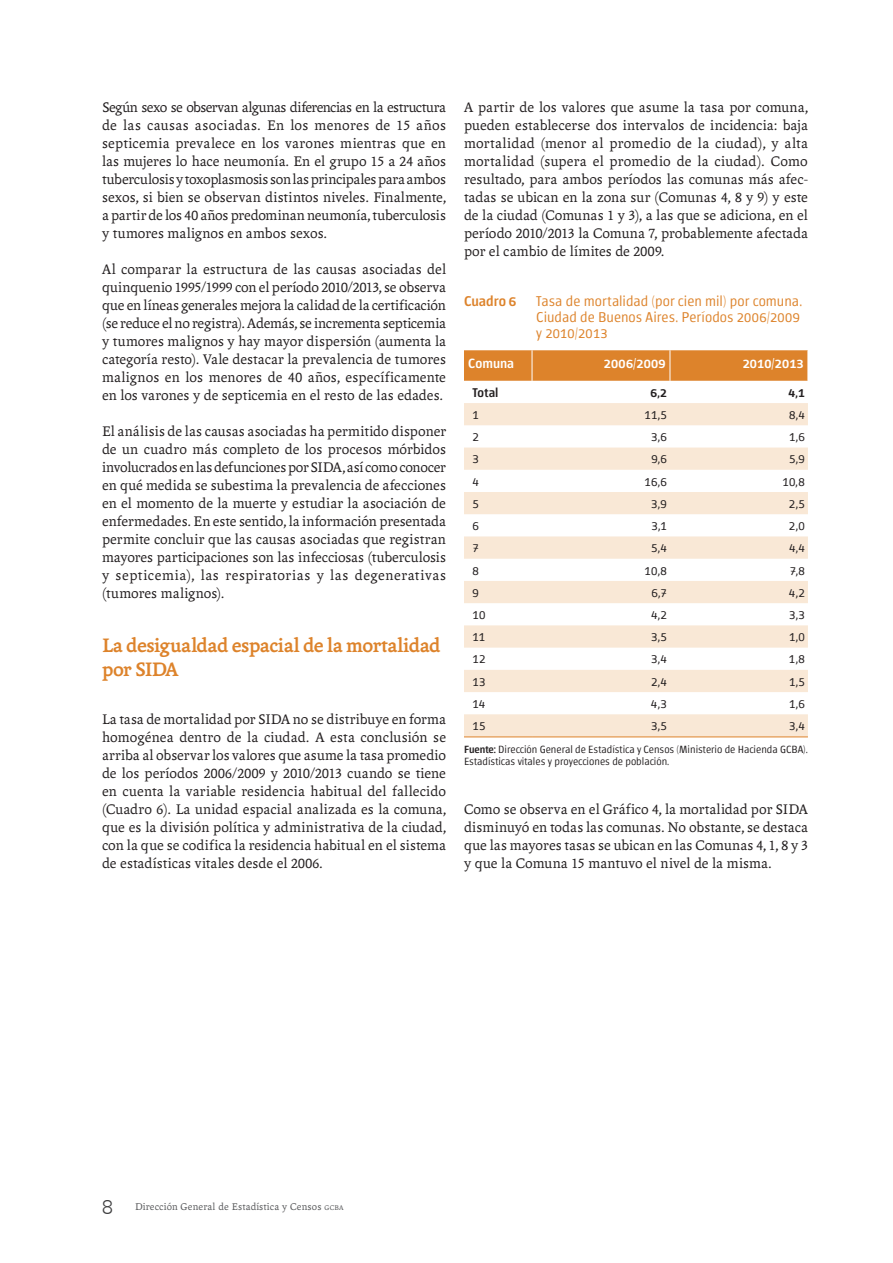
<style>
.page{position:relative;width:893px;height:1263px;background:#fff}
.page>*{position:absolute;margin:0;border:0;box-sizing:border-box;transform-origin:0 0}
.Tema{font:700 21px/24px "Andralis ND Os F";letter-spacing:-.02em;color:#dd832b}
.Texto_general{font:15px/18px "Andralis ND Os F";letter-spacing:.005em;color:#231f20;text-align:justify}
.Titulos{font:300 14.25px/15.8px "Chaco";letter-spacing:.005em;color:#dd832b}
.Titulos-2{font:500 14.25px "Chaco";color:#dd832b}
.Cabezal{font:500 13.5px "Chaco";letter-spacing:.01em;color:#fff}
.Datos{font:300 12.75px "Chaco";letter-spacing:.015em;color:#231f20}
.Variables_izquierda{font:300 12.75px "Chaco";letter-spacing:.02em;color:#231f20}
.Datos-2{font:500 12.75px "Chaco";color:#231f20}
.Variables_izquierda-2{font:500 12.75px "Chaco";letter-spacing:.01em;color:#231f20}
.Fuente{font:300 10.5px/12px "Chaco";color:#231f20}
.t1{font:10.5px "Andralis ND Os F";letter-spacing:.02em;color:#57585a}
.s1{font-family:"Andralis NDSC"}
.s2{font-style:inherit}
.s3{font-weight:500}
.s4{font-family:"Zurich BT";font-weight:300;font-size:19.5px;color:#3e3e3f}
.s5{font-size:7.35px}
</style>
<div class="page">
<svg style="left:464px;top:350px;width:343px;height:31px;background:#dd852f"></svg>
<svg style="left:464px;top:403px;width:344px;height:333px;fill:#f9e8d6"></svg>
<hr style="left:532px;top:350px;width:1px;height:31px;background:#fff">
<hr style="left:670px;top:350px;width:1px;height:31px;background:#fff">
<hr style="left:464px;top:736px;width:68px;height:1px;background:#dd832b">
<hr style="left:532px;top:736px;width:138px;height:1px;background:#dd832b">
<hr style="left:670px;top:736px;width:138px;height:1px;background:#dd832b">
<p class="Texto_general" style="left:102px;top:98px;width:345px">Según sexo se observan algunas diferencias en la estructura de las causas asociadas. En los menores de <span class="s1">15</span> años septicemia prevalece en los varones mientras que en las mujeres lo hace neumonía. En el grupo <span class="s1">15</span> a <span class="s1">24</span> años tuberculosis y toxoplasmosis son las principales para ambos sexos, si bien se observan distintos niveles. Finalmente, a partir de los <span class="s1">40</span> años predominan neumonía, tuberculosis y tumores malignos en ambos sexos.</p>
<p class="Texto_general" style="left:102px;top:260px;width:345px">Al comparar la estructura de las causas asociadas del quinquenio <span class="s1">1995</span>/<span class="s1">1999</span> con el período <span class="s1">2010</span>/<span class="s1">2013</span>, se observa que en líneas generales mejora la calidad de la certificación (se reduce el no registra). Además, se incrementa septicemia y tumores malignos y hay mayor dispersión (aumenta la categoría resto). Vale destacar la prevalencia de tumores malignos en los menores de <span class="s1">40</span> años, específicamente en los varones y de septicemia en el resto de las edades.</p>
<p class="Texto_general" style="left:102px;top:422px;width:345px">El análisis de las causas asociadas ha permitido disponer de un cuadro más completo de los procesos mórbidos involucrados en las defunciones por SIDA, así como conocer en qué medida se subestima la prevalencia de afecciones en el momento de la muerte y estudiar la asociación de enfermedades. En este sentido, la información presentada permite concluir que las causas asociadas que registran mayores participaciones son las infecciosas (tuberculosis y septicemia), las respiratorias y las degenerativas (tumores malignos).</p>
<p class="Tema" style="left:102px;top:633px;width:340px">La desigualdad espacial de la mortalidad por <span class="s2">SIDA</span></p>
<p class="Texto_general" style="left:102px;top:710px;width:345px">La tasa de mortalidad por <span class="s2">SIDA</span> no se distribuye en forma homogénea dentro de la ciudad. A esta conclusión se arriba al observar los valores que asume la tasa promedio de los períodos <span class="s1">2006</span>/<span class="s1">2009</span> y <span class="s1">2010</span>/<span class="s1">2013</span> cuando se tiene en cuenta la variable residencia habitual del fallecido (Cuadro <span class="s1">6</span>). La unidad espacial analizada es la comuna, que es la división política y administrativa de la ciudad, con la que se codifica la residencia habitual en el sistema de estadísticas vitales desde el <span class="s1">2006</span>.</p>
<p class="Texto_general" style="left:464px;top:98px;width:345px">A partir de los valores que asume la tasa por comuna, pueden establecerse dos intervalos de incidencia: baja mortalidad (menor al promedio de la ciudad), y alta mortalidad (supera el promedio de la ciudad). Como resultado, para ambos períodos las comunas más afec&shy;tadas se ubican en la zona sur (Comunas <span class="s1">4</span>, <span class="s1">8</span> y <span class="s1">9</span>) y este de la ciudad (Comunas <span class="s1">1</span> y <span class="s1">3</span>), a las que se adiciona, en el período <span class="s1">2010</span>/<span class="s1">2013</span> la Comuna <span class="s1">7</span>, probablemente afectada por el cambio de límites de <span class="s1">2009</span>.</p>
<p class="Titulos-2" style="left:464px;top:295px;width:54px">Cuadro 6</p>
<p class="Titulos" style="left:536px;top:294px;width:267px">Tasa de mortalidad (por cien mil) por comuna.<br>Ciudad de Buenos Aires. Períodos 2006/2009 y 2010/2013</p>
<p class="Cabezal" style="left:468px;top:357px;width:48px">Comuna</p>
<p class="Cabezal" style="left:604px;top:357px;width:63px">2006/2009</p>
<p class="Cabezal" style="left:743px;top:357px;width:63px">2010/2013</p>
<p class="Variables_izquierda-2" style="left:472px;top:386px;width:28px">Total</p>
<p class="Datos-2" style="left:650px;top:386px;width:18px">6,2</p>
<p class="Datos-2" style="left:789px;top:386px;width:18px">4,1</p>
<p class="Variables_izquierda" style="left:472px;top:409px;width:8px">1</p>
<p class="Datos" style="left:645px;top:409px;width:24px">11,5</p>
<p class="Datos" style="left:789px;top:409px;width:17px">8,4</p>
<p class="Variables_izquierda" style="left:472px;top:431px;width:8px">2</p>
<p class="Datos" style="left:651px;top:431px;width:17px">3,6</p>
<p class="Datos" style="left:789px;top:431px;width:17px">1,6</p>
<p class="Variables_izquierda" style="left:472px;top:453px;width:8px">3</p>
<p class="Datos" style="left:651px;top:453px;width:17px">9,6</p>
<p class="Datos" style="left:789px;top:453px;width:17px">5,9</p>
<p class="Variables_izquierda" style="left:472px;top:475px;width:8px">4</p>
<p class="Datos" style="left:645px;top:475px;width:24px">16,6</p>
<p class="Datos" style="left:782px;top:475px;width:24px">10,8</p>
<p class="Variables_izquierda" style="left:472px;top:498px;width:8px">5</p>
<p class="Datos" style="left:651px;top:498px;width:17px">3,9</p>
<p class="Datos" style="left:789px;top:498px;width:17px">2,5</p>
<p class="Variables_izquierda" style="left:472px;top:520px;width:8px">6</p>
<p class="Datos" style="left:651px;top:520px;width:17px">3,1</p>
<p class="Datos" style="left:789px;top:520px;width:17px">2,0</p>
<p class="Variables_izquierda" style="left:472px;top:542px;width:8px">7</p>
<p class="Datos" style="left:651px;top:542px;width:17px">5,4</p>
<p class="Datos" style="left:789px;top:542px;width:17px">4,4</p>
<p class="Variables_izquierda" style="left:472px;top:564px;width:8px">8</p>
<p class="Datos" style="left:644px;top:564px;width:24px">10,8</p>
<p class="Datos" style="left:790px;top:564px;width:17px">7,8</p>
<p class="Variables_izquierda" style="left:472px;top:587px;width:8px">9</p>
<p class="Datos" style="left:651px;top:587px;width:17px">6,7</p>
<p class="Datos" style="left:789px;top:587px;width:17px">4,2</p>
<p class="Variables_izquierda" style="left:472px;top:609px;width:14px">10</p>
<p class="Datos" style="left:651px;top:609px;width:17px">4,2</p>
<p class="Datos" style="left:789px;top:609px;width:17px">3,3</p>
<p class="Variables_izquierda" style="left:472px;top:631px;width:14px">11</p>
<p class="Datos" style="left:651px;top:631px;width:17px">3,5</p>
<p class="Datos" style="left:789px;top:631px;width:17px">1,0</p>
<p class="Variables_izquierda" style="left:472px;top:653px;width:15px">12</p>
<p class="Datos" style="left:651px;top:653px;width:17px">3,4</p>
<p class="Datos" style="left:789px;top:653px;width:17px">1,8</p>
<p class="Variables_izquierda" style="left:472px;top:675px;width:15px">13</p>
<p class="Datos" style="left:651px;top:675px;width:17px">2,4</p>
<p class="Datos" style="left:789px;top:675px;width:17px">1,5</p>
<p class="Variables_izquierda" style="left:472px;top:698px;width:14px">14</p>
<p class="Datos" style="left:651px;top:698px;width:18px">4,3</p>
<p class="Datos" style="left:789px;top:698px;width:17px">1,6</p>
<p class="Variables_izquierda" style="left:472px;top:720px;width:15px">15</p>
<p class="Datos" style="left:651px;top:720px;width:17px">3,5</p>
<p class="Datos" style="left:789px;top:720px;width:17px">3,4</p>
<p class="Fuente" style="left:464px;top:744px;width:345px"><span class="s3">Fuente:</span> Dirección General de Estadística y Censos (Ministerio de Hacienda GCBA).<br>Estadísticas vitales y proyecciones de población.</p>
<p class="Texto_general" style="left:464px;top:800px;width:345px">Como se observa en el Gráfico <span class="s1">4</span>, la mortalidad por <span class="s2">SIDA </span>disminuyó en todas las comunas. No obstante, se destaca que las mayores tasas se ubican en las Comunas <span class="s1">4</span>, <span class="s1">1</span>, <span class="s1">8</span> y <span class="s1">3 </span>y que la Comuna <span class="s1">15</span> mantuvo el nivel de la misma.</p>
<p class="t1" style="left:102px;top:1201px;width:243px"><span class="s4">8</span> Dirección General de Estadística y Censos <span class="s5">gcba</span></p>
</div>
